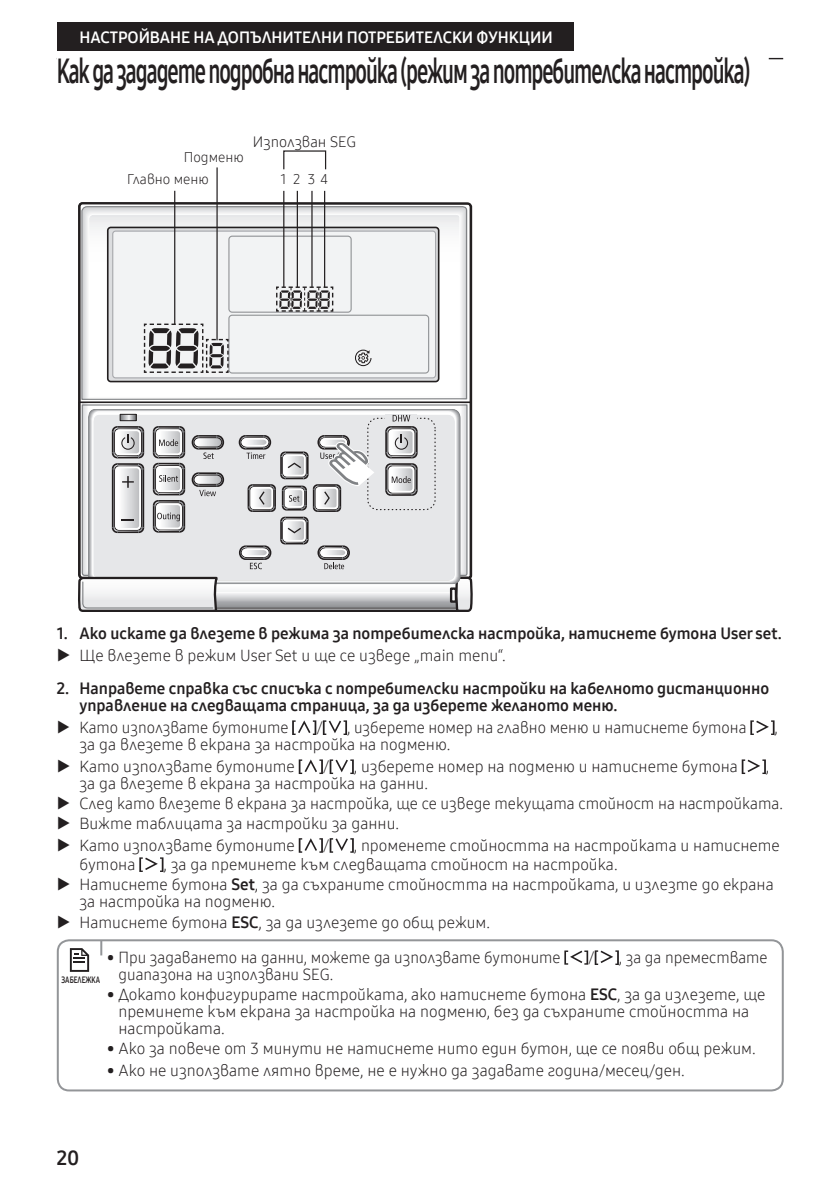
<style>
.page{position:relative;width:840px;height:1191px;background:#fff}
.page>*{position:absolute;margin:0;border:0;box-sizing:border-box;transform-origin:0 0}
.t1{font:34px "Samsung One 700";letter-spacing:-.05em;color:#231f20;scale:.62 1}
.t2{font:20px "Samsung One 700";color:#231f20}
.t3{font:16px/19.8px "Samsung One 300";color:#231f20}
.t4{font:16px/17px "Samsung One 700";color:#231f20}
.t5{font:16px "Samsung One 700";color:#fff}
.t6{font:15px "Samsung One 300";color:#231f20}
.t7{font:14px "Samsung One 300";color:#231f20}
.t8{font:9px "Samsung One 700";color:#231f20;scale:.75 1}
.s1{font-family:"Samsung One 700"}
</style>
<div class="page">
<hr style="left:57px;top:58px;width:725px;height:1px;background:#231f20">
<div style="left:57px;top:49px;width:711px;height:16px;background:#fff"></div>
<svg style="left:78px;top:202px;width:394px;height:374px"></svg>
<svg style="left:81px;top:205px;width:386px;height:195px"></svg>
<svg style="left:219px;top:590px;width:232px;height:19px"></svg>
<div style="left:200px;top:580px;width:261px;height:32px;border:2px solid #231f20"></div>
<div style="left:113px;top:231px;width:322px;height:147px;background:#f2f3f4;border-radius:3px"></div>
<div style="left:112px;top:230px;width:324px;height:148px;border:1px solid #a8a9ad;border-radius:3px"></div>
<hr style="left:215px;top:607px;width:241px;height:1px;background:#231f20">
<hr style="left:195px;top:592px;width:272px;height:1px;background:#fff">
<hr style="left:195px;top:593px;width:272px;height:1px;background:#f5f5f6">
<hr style="left:195px;top:594px;width:272px;height:1px;background:#ededee">
<hr style="left:195px;top:595px;width:272px;height:1px;background:#e3e4e6">
<hr style="left:195px;top:596px;width:272px;height:1px;background:#d4d5d7">
<hr style="left:195px;top:597px;width:272px;height:1px;background:#cccdcf">
<hr style="left:195px;top:598px;width:272px;height:1px;background:#c4c5c7">
<hr style="left:195px;top:599px;width:272px;height:1px;background:#bcbdc0">
<hr style="left:195px;top:600px;width:272px;height:1px;background:#b5b6b9">
<hr style="left:195px;top:601px;width:272px;height:1px;background:#adaeb2">
<hr style="left:195px;top:602px;width:272px;height:1px;background:#a5a6aa">
<hr style="left:195px;top:603px;width:272px;height:1px;background:#9d9fa2">
<hr style="left:195px;top:604px;width:272px;height:1px;background:#96989b">
<hr style="left:195px;top:605px;width:272px;height:1px;background:#8e9093">
<hr style="left:195px;top:606px;width:272px;height:1px;background:#808285">
<div style="left:449px;top:587px;width:8px;height:16px;border:2px solid #231f20"></div>
<svg style="left:451px;top:575px;width:22px;height:37px"></svg>
<svg style="left:91px;top:411px;width:366px;height:170px;background:#e5e6e8"></svg>
<svg style="left:78px;top:576px;width:141px;height:36px"></svg>
<div style="left:112px;top:426px;width:32px;height:32px;border:2px solid #231f20;border-radius:5px"></div>
<svg style="left:113px;top:427px;width:30px;height:31px"></svg>
<div style="left:317px;top:435px;width:33px;height:14px;border:2px solid #231f20;border-radius:6px"></div>
<div style="left:153px;top:426px;width:32px;height:32px;border:2px solid #231f20;border-radius:5px"></div>
<div style="left:112px;top:463px;width:32px;height:70px;border:2px solid #231f20;border-radius:5px"></div>
<svg style="left:113px;top:464px;width:30px;height:68px"></svg>
<svg style="left:122px;top:416px;width:12px;height:3px"></svg>
<div style="left:120px;top:414px;width:16px;height:7px;border:1px solid #231f20"></div>
<div style="left:317px;top:545px;width:33px;height:15px;border:2px solid #231f20;border-radius:6px"></div>
<div style="left:239px;top:545px;width:32px;height:15px;border:2px solid #231f20;border-radius:6px"></div>
<div style="left:238px;top:435px;width:33px;height:14px;border:2px solid #231f20;border-radius:6px"></div>
<div style="left:385px;top:426px;width:32px;height:32px;border:2px solid #231f20;border-radius:5px"></div>
<svg style="left:386px;top:427px;width:30px;height:30px"></svg>
<div style="left:313px;top:484px;width:28px;height:28px;border:2px solid #231f20;border-radius:4px"></div>
<div style="left:247px;top:484px;width:29px;height:28px;border:2px solid #231f20;border-radius:4px"></div>
<svg style="left:248px;top:485px;width:27px;height:26px"></svg>
<div style="left:280px;top:451px;width:28px;height:28px;border:2px solid #231f20;border-radius:4px"></div>
<svg style="left:281px;top:452px;width:26px;height:26px"></svg>
<div style="left:280px;top:517px;width:28px;height:27px;border:2px solid #231f20;border-radius:4px"></div>
<svg style="left:281px;top:517px;width:26px;height:26px"></svg>
<div style="left:153px;top:463px;width:32px;height:32px;border:2px solid #231f20;border-radius:5px"></div>
<div style="left:153px;top:500px;width:32px;height:32px;border:2px solid #231f20;border-radius:5px"></div>
<div style="left:191px;top:435px;width:33px;height:14px;border:2px solid #231f20;border-radius:6px"></div>
<div style="left:191px;top:472px;width:33px;height:15px;border:2px solid #231f20;border-radius:6px"></div>
<div style="left:367px;top:418px;width:68px;height:92px;border:1px dashed #231f20;border-radius:10px"></div>
<div style="left:385px;top:415px;width:32px;height:8px;background:#e6e7e9"></div>
<div style="left:282px;top:485px;width:25px;height:25px;border:2px solid #231f20;border-radius:4px"></div>
<div style="left:385px;top:463px;width:32px;height:33px;border:2px solid #231f20;border-radius:5px"></div>
<svg style="left:386px;top:464px;width:30px;height:31px"></svg>
<svg style="left:282px;top:486px;width:24px;height:24px"></svg>
<svg style="left:153px;top:501px;width:31px;height:31px"></svg>
<svg style="left:153px;top:427px;width:31px;height:67px"></svg>
<svg style="left:392px;top:415px;width:18px;height:6px"></svg>
<svg style="left:240px;top:436px;width:29px;height:23px"></svg>
<svg style="left:241px;top:546px;width:28px;height:23px"></svg>
<svg style="left:319px;top:546px;width:29px;height:23px"></svg>
<svg style="left:193px;top:473px;width:29px;height:23px"></svg>
<svg style="left:193px;top:436px;width:29px;height:23px"></svg>
<hr style="left:216px;top:167px;width:1px;height:173px;background:#231f20">
<hr style="left:283px;top:191px;width:1px;height:96px;background:#231f20">
<div style="left:283px;top:150px;width:43px;height:20px;border:1px solid #231f20"></div>
<hr style="left:296px;top:191px;width:2px;height:96px;background:#231f20">
<hr style="left:311px;top:191px;width:1px;height:96px;background:#231f20">
<hr style="left:324px;top:191px;width:1px;height:96px;background:#231f20">
<hr style="left:174px;top:191px;width:1px;height:133px;background:#231f20">
<svg style="left:143px;top:236px;width:286px;height:138px"></svg>
<svg style="left:313px;top:436px;width:61px;height:75px"></svg>
<svg style="left:292px;top:720px;width:24px;height:15px"></svg>
<svg style="left:323px;top:720px;width:24px;height:15px"></svg>
<svg style="left:750px;top:720px;width:24px;height:15px"></svg>
<svg style="left:298px;top:759px;width:25px;height:15px"></svg>
<svg style="left:329px;top:759px;width:24px;height:15px"></svg>
<svg style="left:741px;top:759px;width:24px;height:15px"></svg>
<svg style="left:298px;top:838px;width:25px;height:15px"></svg>
<svg style="left:329px;top:838px;width:24px;height:15px"></svg>
<svg style="left:139px;top:857px;width:24px;height:15px"></svg>
<div style="left:57px;top:939px;width:726px;height:152px;border:2px solid #939598;border-radius:11px"></div>
<svg style="left:100px;top:940px;width:2px;height:15px"></svg>
<svg style="left:564px;top:950px;width:24px;height:14px"></svg>
<svg style="left:594px;top:950px;width:24px;height:15px"></svg>
<svg style="left:70px;top:948px;width:19px;height:24px"></svg>
<div style="left:57px;top:23px;width:516px;height:28px;background:#231f20"></div>
<p class="t5" style="left:79px;top:27px;width:474px">НАСТРОЙВАНЕ НА ДОПЪЛНИТЕЛНИ ПОТРЕБИТЕЛСКИ ФУНКЦИИ</p>
<h1 class="t1" style="left:57px;top:48px;width:1119px">Как да зададете подробна настройка (режим за потребителска настройка)</h1>
<p class="t7" style="left:184px;top:148px;width:61px">Подменю</p>
<p class="t6" style="left:253px;top:131px;width:105px">Използван SEG</p>
<p class="t7" style="left:127px;top:170px;width:83px">Главно меню</p>
<p class="t7" style="left:280px;top:169px;width:49px">1234</p>
<p class="t4" style="left:57px;top:625px;width:726px">1. Ако искате да влезете в режима за потребителска настройка, натиснете бутона User set.</p>
<p class="t3" style="left:57px;top:645px;width:450px">▶ Ще влезете в режим User Set и ще се изведе „main menu“.</p>
<p class="t4" style="left:79px;top:679px;width:690px;text-indent:-23px">2. Направете справка със списъка с потребителски настройки на кабелното дистанционно управление на следващата страница, за да изберете желаното меню.</p>
<p class="t3" style="left:57px;top:717px;width:233px">▶ Като използвате бутоните</p>
<p class="t3" style="left:316px;top:717px;width:8px">/</p>
<p class="t3" style="left:347px;top:717px;width:401px">, изберете номер на главно меню и натиснете бутона</p>
<p class="t3" style="left:774px;top:717px;width:5px">,</p>
<p class="t3" style="left:57px;top:733px;width:395px;line-height:22px;text-indent:23px">за да влезете в екрана за настройка на подменю. ▶ Като използвате бутоните</p>
<p class="t3" style="left:323px;top:756px;width:8px">/</p>
<p class="t3" style="left:353px;top:756px;width:385px">, изберете номер на подменю и натиснете бутона</p>
<p class="t3" style="left:765px;top:756px;width:5px">,</p>
<p class="t3" style="left:57px;top:773px;width:727px;text-indent:23px">за да влезете в екрана за настройка на данни.<br>▶ След като влезете в екрана за настройка, ще се изведе текущата стойност на настройката. ▶ Вижте таблицата за настройки за данни.</p>
<p class="t3" style="left:57px;top:835px;width:239px">▶ Като използвате бутоните</p>
<p class="t3" style="left:323px;top:835px;width:8px">/</p>
<p class="t3" style="left:353px;top:835px;width:427px">, променете стойността на настройката и натиснете</p>
<p class="t3" style="left:79px;top:854px;width:57px">бутона</p>
<p class="t3" style="left:57px;top:854px;width:718px;text-indent:107px">, за да преминете към следващата стойност на настройка.<br>▶ Натиснете бутона <span class="s1">Set</span>, за да съхраните стойността на настройката, и излезте до екрана</p>
<p class="t3" style="left:57px;top:890px;width:434px;line-height:20.8px;text-indent:23px">за настройка на подменю.<br>▶ Натиснете бутона <span class="s1">ESC</span>, за да излезете до общ режим.</p>
<p class="t3" style="left:107px;top:947px;width:455px">• При задаването на данни, можете да използвате бутоните</p>
<p class="t3" style="left:588px;top:947px;width:8px">/</p>
<p class="t3" style="left:618px;top:947px;width:150px">, за да премествате</p>
<p class="t3" style="left:118px;top:964px;width:216px">диапазона на използвани SEG.</p>
<p class="t3" style="left:118px;top:985px;width:648px;line-height:17px;text-indent:-11px">• Докато конфигурирате настройката, ако натиснете бутона <span class="s1">ESC</span>, за да излезете, ще преминете към екрана за настройка на подменю, без да съхраните стойността на настройката.</p>
<p class="t3" style="left:107px;top:1038px;width:650px">• Ако за повече от 3 минути не натиснете нито един бутон, ще се появи общ режим.</p>
<p class="t3" style="left:107px;top:1060px;width:579px">• Ако не използвате лятно време, не е нужно да задавате година/месец/ден.</p>
<p class="t8" style="left:62px;top:973px;width:53px">ЗАБЕЛЕЖКА</p>
<p class="t2" style="left:57px;top:1145px;width:24px">20</p>
</div>
